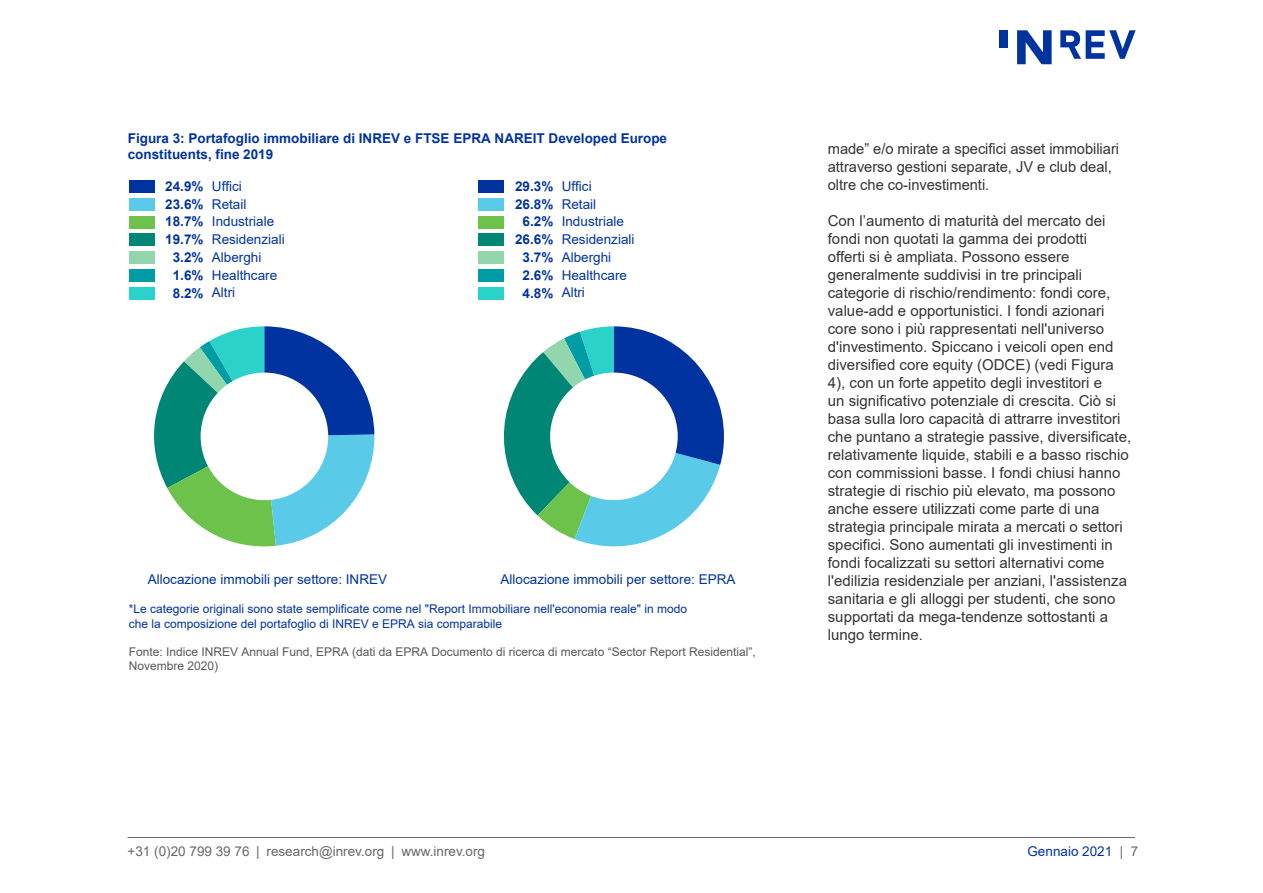
<style>
.page{position:relative;width:1263px;height:893px;background:#fff}
.page>*{position:absolute;margin:0;border:0;box-sizing:border-box;transform-origin:0 0}
.Body_text_10_12{font:15px/18px "Arial";color:#343434}
.Body_text_10_12-2{font:13.5px/18px "Arial";color:#0033a0}
.t1{font:700 13.5px/17.9px "Arial";color:#0033a0}
.Reference_text_9_12{font:13.5px "Arial";color:#686868}
.t2{font:12px/14.4px "Arial";color:#0033a0}
.t3{font:12px/14.4px "Arial";color:#55585a}
.s1{font-weight:700}
.s2{color:#686868}
</style>
<div class="page">
<svg style="left:999px;top:30px;width:137px;height:35px"></svg>
<svg style="left:154px;top:326px;width:221px;height:221px"></svg>
<div style="left:201px;top:373px;width:127px;height:127px;background:#fff;border-radius:50%"></div>
<div style="left:129px;top:251px;width:25px;height:13px;background:#91d6ac"></div>
<div style="left:129px;top:269px;width:25px;height:13px;background:#009ca6"></div>
<div style="left:129px;top:216px;width:25px;height:12px;background:#6cc24a"></div>
<div style="left:129px;top:234px;width:25px;height:12px;background:#008675"></div>
<div style="left:129px;top:180px;width:25px;height:13px;background:#0033a0"></div>
<div style="left:129px;top:198px;width:25px;height:13px;background:#59cbe8"></div>
<svg style="left:503px;top:326px;width:221px;height:221px"></svg>
<div style="left:550px;top:373px;width:128px;height:127px;background:#fff;border-radius:50%"></div>
<div style="left:129px;top:287px;width:25px;height:13px;background:#2ad2c9"></div>
<div style="left:479px;top:251px;width:25px;height:13px;background:#91d6ac"></div>
<div style="left:479px;top:269px;width:25px;height:13px;background:#009ca6"></div>
<div style="left:479px;top:216px;width:25px;height:12px;background:#6cc24a"></div>
<div style="left:479px;top:234px;width:25px;height:12px;background:#008675"></div>
<div style="left:479px;top:180px;width:25px;height:13px;background:#0033a0"></div>
<div style="left:479px;top:198px;width:25px;height:13px;background:#59cbe8"></div>
<div style="left:479px;top:287px;width:25px;height:13px;background:#2ad2c9"></div>
<hr style="left:128px;top:837px;width:1007px;height:1px;background:#686868">
<p class="t1" style="left:128px;top:130px;width:541px;line-height:16.2px">Figura 3: Portafoglio immobiliare di INREV e FTSE EPRA NAREIT Developed Europe constituents, fine 2019</p>
<p class="t1" style="left:165px;top:177px;width:40px">24.9%<br>23.6%</p>
<p class="Body_text_10_12-2" style="left:212px;top:177px;width:36px">Uffici<br>Retail</p>
<p class="t1" style="left:515px;top:177px;width:40px">29.3%<br>26.8%</p>
<p class="Body_text_10_12-2" style="left:562px;top:177px;width:36px">Uffici<br>Retail</p>
<p class="t1" style="left:165px;top:213px;width:40px;text-align:center">18.7%<br>19.7%<br>3.2%<br>1.6%</p>
<p class="Body_text_10_12-2" style="left:212px;top:212px;width:64px">Industriale</p>
<p class="Body_text_10_12-2" style="left:212px;top:248px;width:67px">Alberghi<br>Healthcare</p>
<p class="Body_text_10_12-2" style="left:212px;top:230px;width:74px">Residenziali</p>
<p class="t1" style="left:515px;top:213px;width:40px;text-align:center">6.2%<br>26.6%<br>3.7%<br>2.6%</p>
<p class="Body_text_10_12-2" style="left:562px;top:212px;width:64px">Industriale</p>
<p class="Body_text_10_12-2" style="left:562px;top:248px;width:67px">Alberghi<br>Healthcare</p>
<p class="Body_text_10_12-2" style="left:562px;top:230px;width:74px">Residenziali</p>
<p class="Body_text_10_12-2" style="left:173px;top:284px;width:64px"><span class="s1">8.2%</span> Altri</p>
<p class="Body_text_10_12-2" style="left:523px;top:283px;width:64px"><span class="s1">4.8%</span> Altri</p>
<p class="Body_text_10_12-2" style="left:148px;top:570px;width:241px">Allocazione immobili per settore: INREV</p>
<p class="Body_text_10_12-2" style="left:501px;top:570px;width:236px">Allocazione immobili per settore: EPRA</p>
<p class="t2" style="left:129px;top:602px;width:560px">*Le categorie originali sono state semplificate come nel "Report Immobiliare nell'economia reale" in modo che la composizione del portafoglio di INREV e EPRA sia comparabile</p>
<p class="t3" style="left:129px;top:644px;width:628px">Fonte: Indice INREV Annual Fund, EPRA (dati da EPRA Documento di ricerca di mercato “Sector Report Residential”,<br>Novembre 2020)</p>
<p class="Body_text_10_12" style="left:828px;top:139px;width:293px">made” e/o mirate a specifici asset immobiliari attraverso gestioni separate, JV e club deal, oltre che co-investimenti.</p>
<p class="Body_text_10_12" style="left:828px;top:211px;width:305px">Con l’aumento di maturità del mercato dei fondi non quotati la gamma dei prodotti<br>offerti si è ampliata. Possono essere generalmente suddivisi in tre principali categorie di rischio/rendimento: fondi core, value-add e opportunistici. I fondi azionari core sono i più rappresentati nell'universo d'investimento. Spiccano i veicoli open end diversified core equity (ODCE) (vedi Figura 4), con un forte appetito degli investitori e<br>un significativo potenziale di crescita. Ciò si basa sulla loro capacità di attrarre investitori che puntano a strategie passive, diversificate, relativamente liquide, stabili e a basso rischio con commissioni basse. I fondi chiusi hanno strategie di rischio più elevato, ma possono anche essere utilizzati come parte di una strategia principale mirata a mercati o settori specifici. Sono aumentati gli investimenti in fondi focalizzati su settori alternativi come l'edilizia residenziale per anziani, l'assistenza sanitaria e gli alloggi per studenti, che sono supportati da mega-tendenze sottostanti a lungo termine.</p>
<p class="Reference_text_9_12" style="left:128px;top:842px;width:359px">+31 (0)20 799 39 76 | research@inrev.org | www.inrev.org</p>
<p class="Body_text_10_12-2" style="left:1027px;top:842px;width:112px">Gennaio 2021 <span class="s2">| 7</span></p>
</div>
